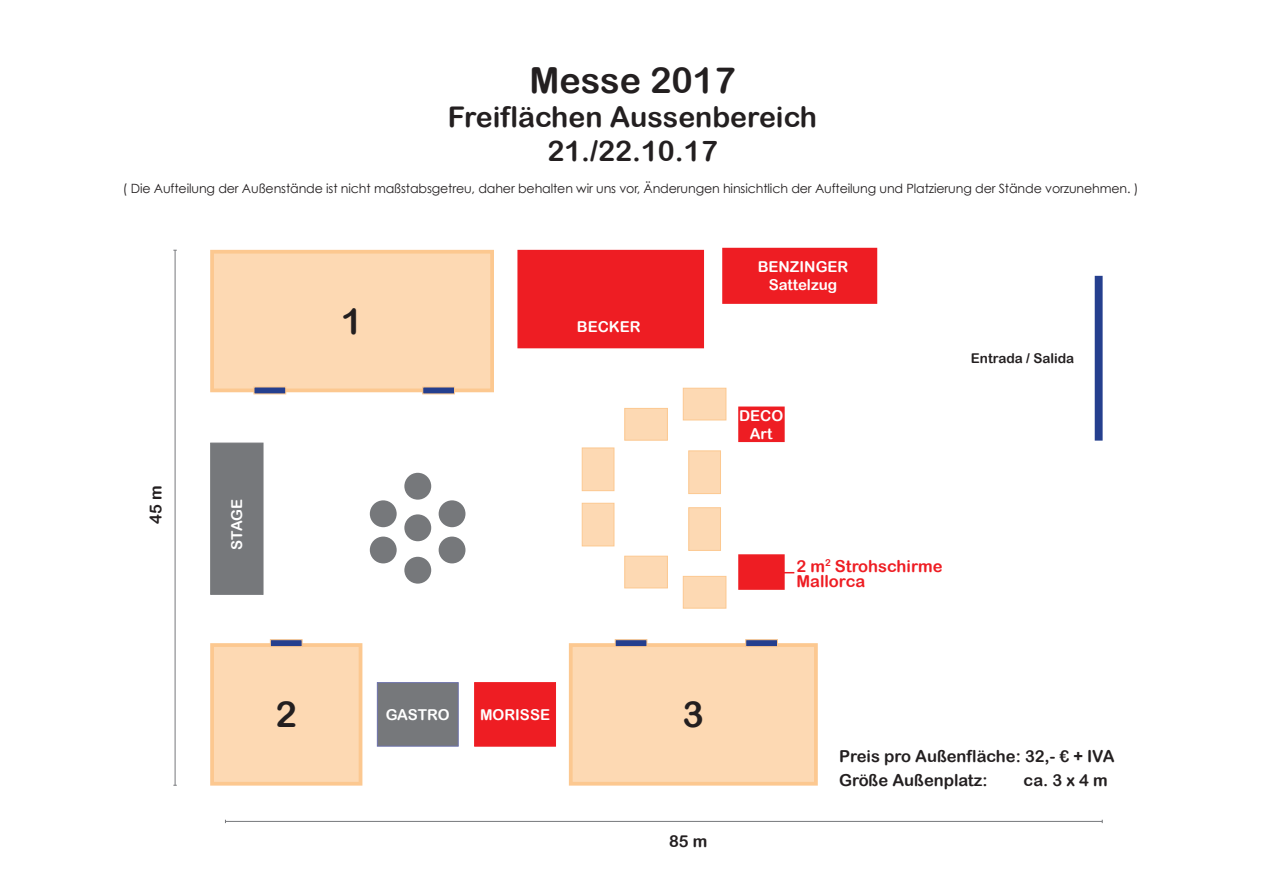
<style>
.page{position:relative;width:1263px;height:893px;background:#fff}
.page>*{position:absolute;margin:0;border:0;box-sizing:border-box;transform-origin:0 0}
.t1{font:36px "Arial Rounded MT Bold";color:#231f20}
.t2{font:28.5px/34.2px "Arial Rounded MT Bold";color:#231f20;text-align:center}
.t3{font:16.5px "Arial Rounded MT Bold";color:#231f20}
.t4{font:16.5px/15px "Arial Rounded MT Bold";color:#ee1d23}
.t5{font:15px "Arial Rounded MT Bold";color:#fff}
.t6{font:13.5px "Arial Rounded MT Bold";color:#231f20}
.t7{font:12.75px "Century Gothic";letter-spacing:-.01em;color:#231f20}
</style>
<div class="page">
<div style="left:210px;top:250px;width:284px;height:142px;background:#fdd9b3;border:4px solid #fcc890"></div>
<div style="left:210px;top:643px;width:152px;height:143px;background:#fdd9b3;border:4px solid #fcc890"></div>
<div style="left:569px;top:643px;width:249px;height:143px;background:#fdd9b3;border:4px solid #fcc890"></div>
<div style="left:624px;top:408px;width:44px;height:33px;background:#fdd9b3;border:1px solid #fcc890"></div>
<div style="left:683px;top:388px;width:43px;height:32px;background:#fdd9b3;border:1px solid #fcc890"></div>
<div style="left:688px;top:507px;width:33px;height:44px;background:#fdd9b3;border:1px solid #fcc890"></div>
<div style="left:738px;top:406px;width:47px;height:36px;background:#ee1d23;border:4px solid #ee1d23"></div>
<div style="left:688px;top:450px;width:33px;height:44px;background:#fdd9b3;border:1px solid #fcc890"></div>
<div style="left:377px;top:682px;width:82px;height:65px;background:#76787b;border:1px solid #6b70ab"></div>
<div style="left:474px;top:682px;width:82px;height:65px;background:#ee1d23;border:1px solid #ee1d23"></div>
<div style="left:253px;top:386px;width:33px;height:8px;background:#253f8e;border:1px solid #fcc890"></div>
<div style="left:270px;top:639px;width:33px;height:8px;background:#253f8e;border:1px solid #fcc890"></div>
<div style="left:615px;top:639px;width:32px;height:8px;background:#253f8e;border:1px solid #fcc890"></div>
<div style="left:745px;top:639px;width:33px;height:8px;background:#253f8e;border:1px solid #fcc890"></div>
<div style="left:422px;top:386px;width:33px;height:8px;background:#253f8e;border:1px solid #fcc890"></div>
<div style="left:582px;top:447px;width:32px;height:44px;background:#fdd9b3;border:1px solid #fcc890"></div>
<div style="left:210px;top:443px;width:53px;height:152px;background:#76787b;border:1px solid #76787b"></div>
<div style="left:582px;top:503px;width:32px;height:43px;background:#fdd9b3;border:1px solid #fcc890"></div>
<div style="left:1095px;top:276px;width:7px;height:165px;background:#253f8e"></div>
<div style="left:517px;top:250px;width:187px;height:98px;background:#ee1d23"></div>
<div style="left:370px;top:537px;width:27px;height:26px;background:#76787b;border-radius:50%"></div>
<div style="left:370px;top:500px;width:27px;height:27px;background:#76787b;border-radius:50%"></div>
<div style="left:404px;top:557px;width:27px;height:27px;background:#76787b;border-radius:50%"></div>
<div style="left:404px;top:514px;width:27px;height:27px;background:#76787b;border-radius:50%"></div>
<div style="left:439px;top:537px;width:26px;height:26px;background:#76787b;border-radius:50%"></div>
<div style="left:404px;top:473px;width:27px;height:27px;background:#76787b;border-radius:50%"></div>
<div style="left:439px;top:500px;width:26px;height:27px;background:#76787b;border-radius:50%"></div>
<hr style="left:225px;top:821px;width:877px;height:1px;background:#76787b">
<hr style="left:175px;top:250px;width:1px;height:535px;background:#76787b">
<div style="left:624px;top:556px;width:44px;height:32px;background:#fdd9b3;border:1px solid #fcc890"></div>
<div style="left:683px;top:576px;width:43px;height:33px;background:#fdd9b3;border:1px solid #fcc890"></div>
<div style="left:738px;top:554px;width:47px;height:36px;background:#ee1d23;border:4px solid #ee1d23"></div>
<div style="left:722px;top:248px;width:155px;height:56px;background:#ee1d23;border:4px solid #ee1d23"></div>
<hr style="left:759px;top:572px;width:35px;height:1px;background:#ee1d23">
<p class="t1" style="left:529px;top:59px;width:208px">Messe 2017</p>
<p class="t2" style="left:448px;top:99px;width:371px">Freiflächen Aussenbereich<br>21./22.10.17</p>
<p class="t7" style="left:123px;top:180px;width:1017px">( Die Aufteilung der Außenstände ist nicht maßstabsgetreu, daher behalten wir uns vor, Änderungen hinsichtlich der Aufteilung und Platzierung der Stände vorzunehmen. )</p>
<p class="t3" style="left:146px;top:524px;width:40px;rotate:-90deg">45 m</p>
<p class="t5" style="left:228px;top:550px;width:52px;rotate:-90deg">STAGE</p>
<p class="t1" style="left:341px;top:300px;width:23px">1</p>
<p class="t5" style="left:577px;top:318px;width:65px">BECKER</p>
<p class="t5" style="left:758px;top:258px;width:92px">BENZINGER</p>
<p class="t5" style="left:769px;top:276px;width:70px">Sattelzug</p>
<p class="t5" style="left:739px;top:407px;width:46px">DECO</p>
<p class="t5" style="left:750px;top:425px;width:24px">Art</p>
<p class="t6" style="left:971px;top:350px;width:105px">Entrada / Salida</p>
<p class="t4" style="left:796px;top:558px;width:148px">2 m<sup>2</sup> Strohschirme<br>Mallorca</p>
<p class="t1" style="left:276px;top:693px;width:23px">2</p>
<p class="t1" style="left:683px;top:693px;width:23px">3</p>
<p class="t5" style="left:386px;top:706px;width:66px">GASTRO</p>
<p class="t5" style="left:480px;top:706px;width:71px">MORISSE</p>
<p class="t3" style="left:669px;top:832px;width:40px">85 m</p>
<p class="t3" style="left:839px;top:746px;width:277px">Preis pro Außenfläche: 32,- € + IVA</p>
<p class="t3" style="left:839px;top:770px;width:150px">Größe Außenplatz:</p>
<p class="t3" style="left:1023px;top:770px;width:86px">ca. 3 x 4 m</p>
</div>
